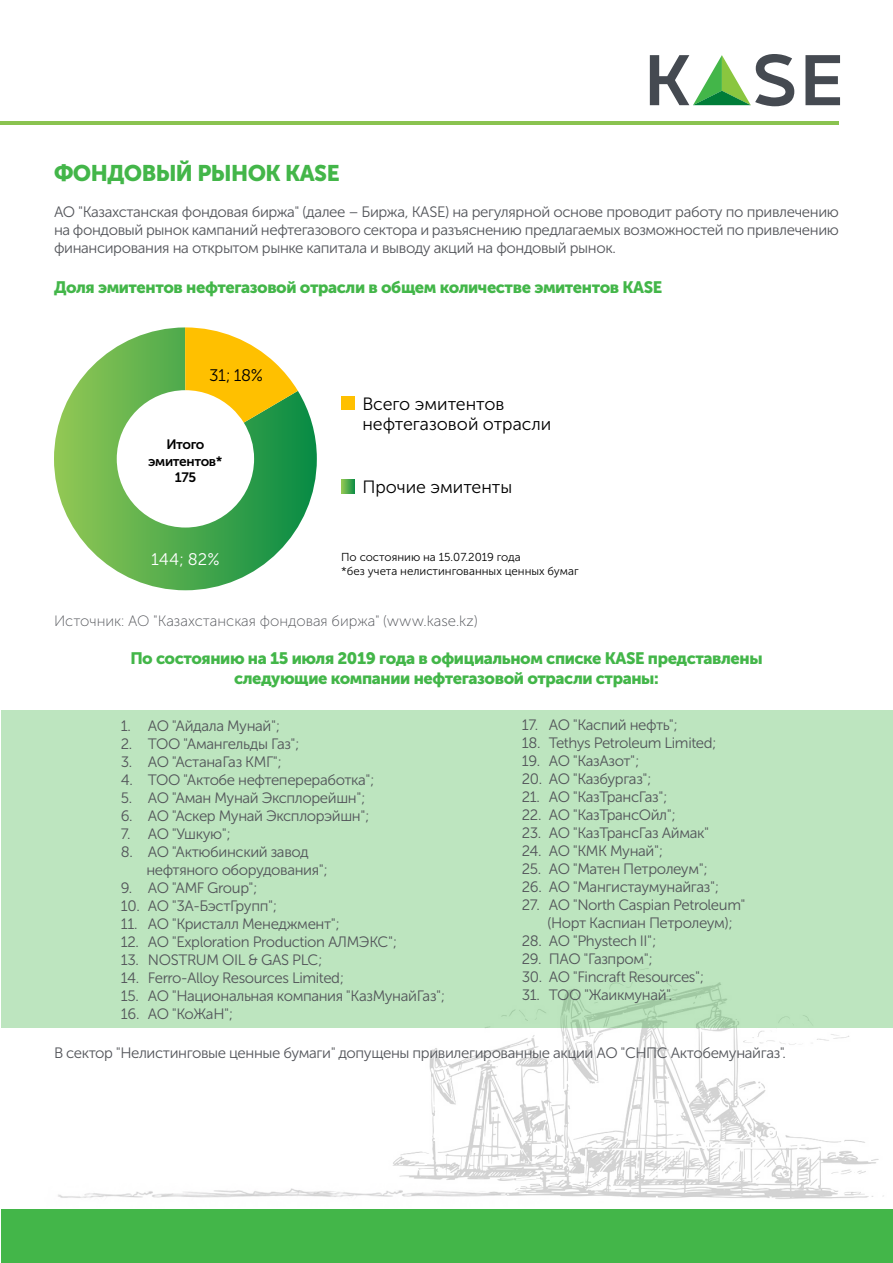
<style>
.page{position:relative;width:893px;height:1263px;background:#fff}
.page>*{position:absolute;margin:0;border:0;box-sizing:border-box;transform-origin:0 0}
.t1{font:22.5px "Museo Sans Cyrl 900";letter-spacing:-.025em;color:#43b649}
.t2{font:17.7px/20.5px "Museo Sans Cyrl 300";color:#000}
.t3{font:16.8px "Museo Sans Cyrl 300";color:#fff}
.t4{font:16.8px "Museo Sans Cyrl 300";color:#000}
.t5{font:16.5px/19.8px "Museo Sans Cyrl 900";letter-spacing:-.025em;color:#43b649;text-align:center}
.t6{font:15px/18px "Museo Sans Cyrl 300";letter-spacing:-.025em;color:#525459}
.t7{font:15px "Museo Sans Cyrl 100";color:#525459}
.t8{font:13.65px/16.4px "Museo Sans Cyrl 700";letter-spacing:-.025em;color:#000;text-align:center}
.t9{font:11.55px/13.4px "Museo Sans Cyrl 300";color:#000}
</style>
<div class="page">
<img style="left:58px;top:1062px;width:826px;height:137px">
<svg style="left:650px;top:54px;width:144px;height:52px"></svg>
<svg style="left:805px;top:55px;width:35px;height:50px"></svg>
<hr style="left:0;top:121px;width:839px;height:3px;background:#8ac350">
<div style="left:1px;top:1209px;width:891px;height:54px;background:#43b649"></div>
<div style="left:1px;top:710px;width:891px;height:317px;background:#bde5bf"></div>
<svg style="left:54px;top:327px;width:263px;height:263px"></svg>
<svg style="left:185px;top:327px;width:113px;height:96px"></svg>
<div style="left:341px;top:396px;width:14px;height:14px;background:#ffc000"></div>
<svg style="left:341px;top:480px;width:14px;height:13px"></svg>
<h1 class="t1" style="left:54px;top:160px;width:287px">ФОНДОВЫЙ РЫНОК KASE</h1>
<p class="t6" style="left:54px;top:203px;width:786px;text-align:justify">АО "Казахстанская фондовая биржа" (далее – Биржа, KASE) на регулярной основе проводит работу по привлечению на фондовый рынок кaмпаний нефтегазового сектора и разъяснению предлагаемых возможностей по привлечению финансирования на открытом рынке капитала и выводу акций на фондовый рынок.</p>
<p class="t5" style="left:54px;top:277px;width:610px">Доля эмитентов нефтегазовой отрасли в общем количестве эмитентов KASE</p>
<p class="t4" style="left:209px;top:366px;width:55px">31; 18%</p>
<p class="t8" style="left:148px;top:436px;width:76px">Итого эмитентов*<br>175</p>
<p class="t3" style="left:151px;top:550px;width:70px">144; 82%</p>
<p class="t2" style="left:362px;top:393px;width:191px">Всего эмитентов нефтегазовой отрасли</p>
<p class="t2" style="left:362px;top:477px;width:152px">Прочие эмитенты</p>
<p class="t9" style="left:341px;top:551px;width:239px">По состоянию на 15.07.2019 года<br>*без учета нелистингованных ценных бумаг</p>
<p class="t7" style="left:54px;top:613px;width:425px">Источник: АО "Казахстанская фондовая биржа" (www.kase.kz)</p>
<p class="t5" style="left:130px;top:649px;width:634px">По состоянию на 15 июля 2019 года в официальном списке KASE представлены следующие компании нефтегазовой отрасли страны:</p>
<p class="t6" style="left:121px;top:717px;width:161px">1. АО "Айдала Мунай";</p>
<p class="t6" style="left:121px;top:735px;width:180px">2. ТОО "Амангельды Газ";</p>
<p class="t6" style="left:121px;top:753px;width:162px">3. АО "АстанаГаз КМГ";</p>
<p class="t6" style="left:121px;top:771px;width:255px">4. ТОО "Актобе нефтепереработка";</p>
<p class="t6" style="left:121px;top:789px;width:246px">5. АО "Аман Мунай Эксплорейшн";</p>
<p class="t6" style="left:121px;top:807px;width:250px">6. АО "Аскер Мунай Эксплорэйшн";</p>
<p class="t6" style="left:121px;top:825px;width:111px">7. АО "Ушкую";</p>
<p class="t6" style="left:146px;top:843px;width:183px;text-indent:-26px">8. АО "Актюбинский завод нефтяного оборудования";</p>
<p class="t6" style="left:121px;top:879px;width:138px">9. АО "AMF Group";</p>
<p class="t6" style="left:121px;top:897px;width:158px">10. АО "3А-БэстГрупп";</p>
<p class="t6" style="left:121px;top:915px;width:221px">11. АО "Кристалл Менеджмент";</p>
<p class="t6" style="left:121px;top:933px;width:278px">12. АО "Exploration Production АЛМЭКС";</p>
<p class="t6" style="left:121px;top:951px;width:203px">13. NOSTRUM OIL &amp; GAS PLC;</p>
<p class="t6" style="left:121px;top:969px;width:225px">14. Ferro-Alloy Resources Limited;</p>
<p class="t6" style="left:121px;top:987px;width:326px">15. АО "Национальная компания "КазМунайГаз";</p>
<p class="t6" style="left:121px;top:1005px;width:114px">16. АО "КоЖаН";</p>
<p class="t6" style="left:522px;top:716px;width:157px">17. АО "Каспий нефть";</p>
<p class="t6" style="left:522px;top:734px;width:196px">18. Tethys Petroleum Limited;</p>
<p class="t6" style="left:522px;top:752px;width:119px">19. АО "КазАзот";</p>
<p class="t6" style="left:522px;top:770px;width:131px">20. АО "Казбургаз";</p>
<p class="t6" style="left:522px;top:788px;width:147px">21. АО "КазТрансГаз";</p>
<p class="t6" style="left:522px;top:806px;width:155px">22. АО "КазТрансОйл";</p>
<p class="t6" style="left:522px;top:824px;width:189px">23. АО "КазТрансГаз Аймак"</p>
<p class="t6" style="left:522px;top:842px;width:143px">24. АО "КМК Мунай";</p>
<p class="t6" style="left:522px;top:860px;width:187px">25. АО "Матен Петролеум";</p>
<p class="t6" style="left:522px;top:878px;width:199px">26. АО "Мангистаумунайгаз";</p>
<p class="t6" style="left:547px;top:896px;width:200px;text-indent:-26px">27. АО "North Caspian Petroleum" (Норт Каспиан Петролеум);</p>
<p class="t6" style="left:522px;top:932px;width:136px">28. АО "Phystech II";</p>
<p class="t6" style="left:522px;top:950px;width:132px">29. ПАО "Газпром";</p>
<p class="t6" style="left:522px;top:968px;width:184px">30. АО "Fincraft Resources";</p>
<p class="t6" style="left:522px;top:986px;width:152px">31. ТОО "Жаикмунай".</p>
<p class="t6" style="left:54px;top:1044px;width:733px">В сектор "Нелистинговые ценные бумаги" допущены привилегированные акции АО "СНПС Актобемунайгаз".</p>
</div>
